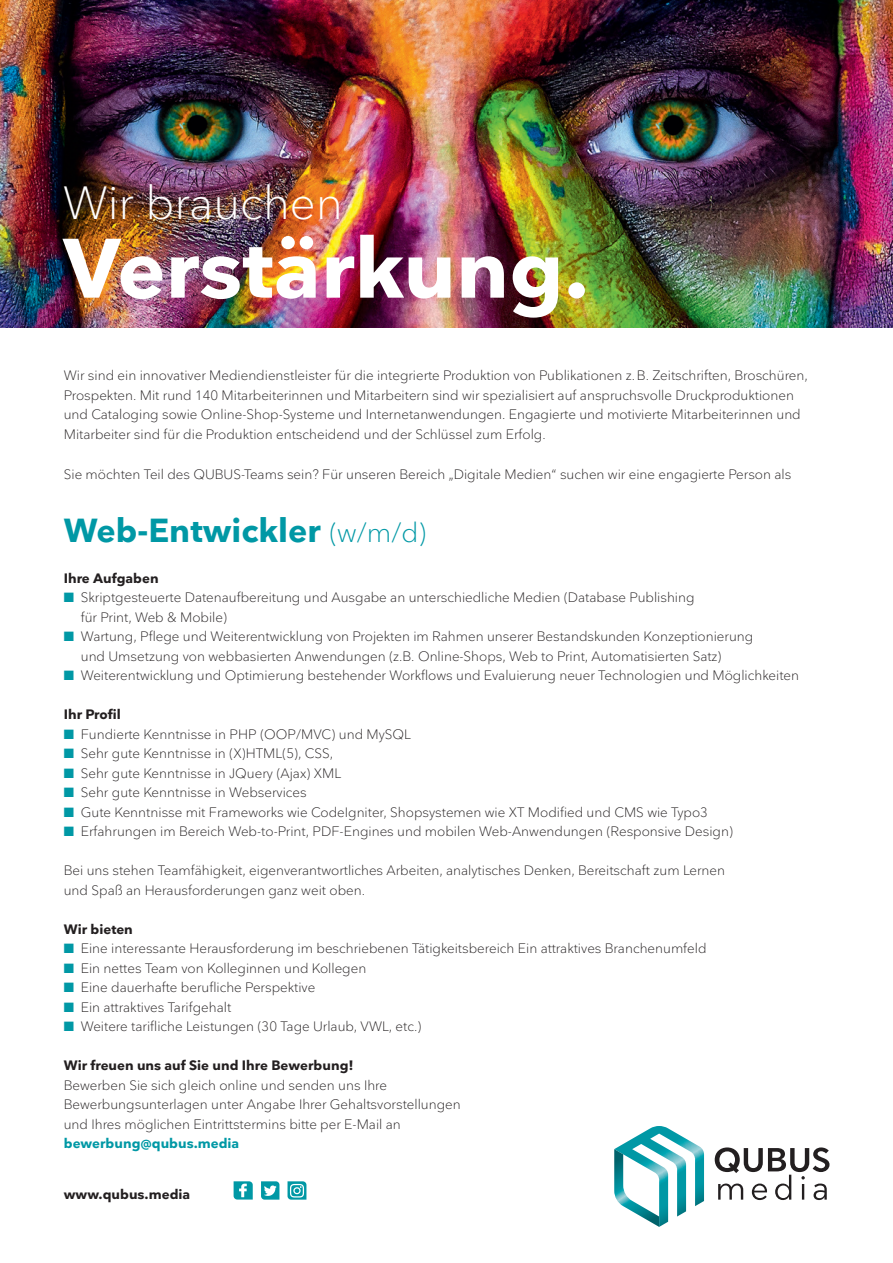
<style>
.page{position:relative;width:893px;height:1263px;background:#fff}
.page>*{position:absolute;margin:0;border:0;box-sizing:border-box;transform-origin:0 0}
.t1{font:700 83.25px "Nationale";color:#fff}
.t2{font:300 46.05px "Nationale";color:#fff}
.t3{font:700 33px "Nationale";color:#0098a5}
.t4{font:300 13.5px/19.5px "Nationale";color:#231f20}
.t5{font:700 13.5px "Nationale";color:#231f20}
.t6{font:700 13.5px "Nationale";color:#0098a5}
.s1{font-weight:300;font-size:27px}
</style>
<div class="page">
<svg style="left:614px;top:1126px;width:90px;height:101px"></svg>
<svg style="left:715px;top:1147px;width:114px;height:53px"></svg>
<img style="left:0;top:0;width:893px;height:327px">
<img style="left:233px;top:1181px;width:20px;height:19px">
<img style="left:287px;top:1181px;width:19px;height:19px">
<img style="left:261px;top:1181px;width:19px;height:19px">
<h2 class="t2" style="left:63px;top:174px;width:281px">Wir brauchen</h2>
<h1 class="t1" style="left:63px;top:215px;width:528px">Verstärkung.</h1>
<p class="t4" style="left:64px;top:365px;width:746px">Wir sind ein innovativer Mediendienstleister für die integrierte Produktion von Publikationen z.B. Zeitschriften, Broschüren, Prospekten. Mit rund 140 Mitarbeiterinnen und Mitarbeitern sind wir spezialisiert auf anspruchsvolle Druckproduktionen und Cataloging sowie Online-Shop-Systeme und Internetanwendungen. Engagierte und motivierte Mitarbeiterinnen und Mitarbeiter sind für die Produktion entscheidend und der Schlüssel zum Erfolg.</p>
<p class="t4" style="left:64px;top:464px;width:729px">Sie möchten Teil des QUBUS-Teams sein? Für unseren Bereich „Digitale Medien“ suchen wir eine engagierte Person als</p>
<h3 class="t3" style="left:64px;top:509px;width:364px">Web-Entwickler <span class="s1">(w/m/d)</span></h3>
<p class="t5" style="left:64px;top:569px;width:96px">Ihre Aufgaben</p>
<p class="t4" style="left:81px;top:587px;width:720px">Skriptgesteuerte Datenaufbereitung und Ausgabe an unterschiedliche Medien (Database Publishing<br>für Print, Web &amp; Mobile)<br>Wartung, Pflege und Weiterentwicklung von Projekten im Rahmen unserer Bestandskunden Konzeptionierung<br>und Umsetzung von webbasierten Anwendungen (z.B. Online-Shops, Web to Print, Automatisierten Satz)<br>Weiterentwicklung und Optimierung bestehender Workflows und Evaluierung neuer Technologien und Möglichkeiten</p>
<p class="t5" style="left:64px;top:706px;width:59px">Ihr Profil</p>
<p class="t4" style="left:81px;top:724px;width:654px">Fundierte Kenntnisse in PHP (OOP/MVC) und MySQL<br>Sehr gute Kenntnisse in (X)HTML(5), CSS,<br>Sehr gute Kenntnisse in JQuery (Ajax) XML<br>Sehr gute Kenntnisse in Webservices<br>Gute Kenntnisse mit Frameworks wie CodeIgniter, Shopsystemen wie XT Modified und CMS wie Typo3<br>Erfahrungen im Bereich Web-to-Print, PDF-Engines und mobilen Web-Anwendungen (Responsive Design)</p>
<p class="t4" style="left:64px;top:860px;width:663px">Bei uns stehen Teamfähigkeit, eigenverantwortliches Arbeiten, analytisches Denken, Bereitschaft zum Lernen und Spaß an Herausforderungen ganz weit oben.</p>
<p class="t5" style="left:64px;top:920px;width:71px">Wir bieten</p>
<p class="t4" style="left:81px;top:938px;width:627px">Eine interessante Herausforderung im beschriebenen Tätigkeitsbereich Ein attraktives Branchenumfeld Ein nettes Team von Kolleginnen und Kollegen<br>Eine dauerhafte berufliche Perspektive<br>Ein attraktives Tarifgehalt<br>Weitere tarifliche Leistungen (30 Tage Urlaub, VWL, etc.)</p>
<p class="t5" style="left:64px;top:1057px;width:291px">Wir freuen uns auf Sie und Ihre Bewerbung!</p>
<p class="t4" style="left:64px;top:1075px;width:399px">Bewerben Sie sich gleich online und senden uns Ihre<br>Bewerbungsunterlagen unter Angabe Ihrer Gehaltsvorstellungen und Ihres möglichen Eintrittstermins bitte per E-Mail an</p>
<p class="t6" style="left:64px;top:1135px;width:177px">bewerbung@qubus.media</p>
<p class="t5" style="left:64px;top:1186px;width:128px">www.qubus.media</p>
</div>
